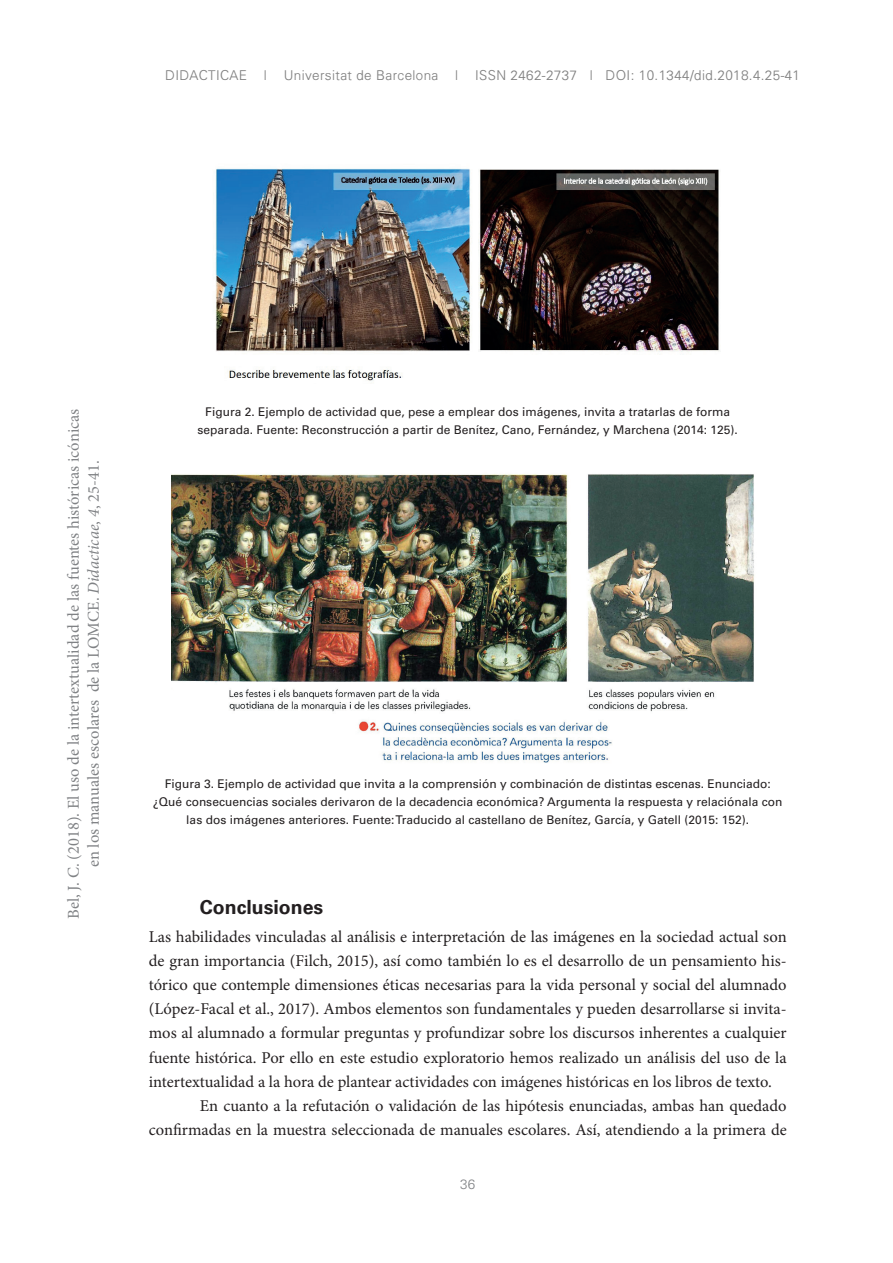
<style>
.page{position:relative;width:893px;height:1263px;background:#fff}
.page>*{position:absolute;margin:0;border:0;box-sizing:border-box;transform-origin:0 0}
.t1{font:700 19.5px "Univers";color:#231f20}
.t2{font:16.5px "Minion Pro";color:#231f20}
.t3{font:16.5px/19.8px "Minion Pro";color:#808285;text-align:center}
.t4{font:300 13.5px "Univers";letter-spacing:.03em;color:#808080}
.t5{font:300 13.5px "Univers";color:#808285}
.t6{font:12px/18px "Univers";color:#231f20;text-align:center}
.s1{font-style:italic}
</style>
<div class="page">
<img style="left:215px;top:168px;width:505px;height:215px">
<img style="left:172px;top:474px;width:583px;height:289px">
<p class="t4" style="left:165px;top:67px;width:83px">DIDACTICAE</p>
<p class="t4" style="left:264px;top:67px;width:4px">|</p>
<p class="t4" style="left:284px;top:67px;width:156px">Universitat de Barcelona</p>
<p class="t4" style="left:455px;top:67px;width:4px">|</p>
<p class="t4" style="left:475px;top:67px;width:326px">ISSN 2462-2737 | DOI: 10.1344/did.2018.4.25-41</p>
<p class="t3" style="left:64px;top:919px;width:512px;rotate:-90deg">Bel, J. C. (2018). El uso de la intertextualidad de las fuentes históricas icónicas en los manuales escolares de la LOMCE. <span class="s1">Didacticae</span>, <span class="s1">4</span>, 25-41.</p>
<p class="t6" style="left:198px;top:403px;width:542px">Figura 2. Ejemplo de actividad que, pese a emplear dos imágenes, invita a tratarlas de forma separada. Fuente: Reconstrucción a partir de Benítez, Cano, Fernández, y Marchena (2014: 125).</p>
<p class="t6" style="left:153px;top:775px;width:631px">Figura 3. Ejemplo de actividad que invita a la comprensión y combinación de distintas escenas. Enunciado: ¿Qué consecuencias sociales derivaron de la decadencia económica? Argumenta la respuesta y relaciónala con las dos imágenes anteriores. Fuente: Traducido al castellano de Benítez, García, y Gatell (2015: 152).</p>
<p class="t1" style="left:200px;top:896px;width:125px">Conclusiones</p>
<p class="t2" style="left:149px;top:926px;width:639px">Las habilidades vinculadas al análisis e interpretación de las imágenes en la sociedad actual son</p>
<p class="t2" style="left:149px;top:950px;width:639px">de gran importancia (Filch, 2015), así como también lo es el desarrollo de un pensamiento his-</p>
<p class="t2" style="left:149px;top:974px;width:639px">tórico que contemple dimensiones éticas necesarias para la vida personal y social del alumnado</p>
<p class="t2" style="left:149px;top:998px;width:639px">(López-Facal et al., 2017). Ambos elementos son fundamentales y pueden desarrollarse si invita-</p>
<p class="t2" style="left:149px;top:1022px;width:639px">mos al alumnado a formular preguntas y profundizar sobre los discursos inherentes a cualquier</p>
<p class="t2" style="left:149px;top:1046px;width:639px">fuente histórica. Por ello en este estudio exploratorio hemos realizado un análisis del uso de la</p>
<p class="t2" style="left:149px;top:1070px;width:625px">intertextualidad a la hora de plantear actividades con imágenes históricas en los libros de texto.</p>
<p class="t2" style="left:200px;top:1094px;width:588px">En cuanto a la refutación o validación de las hipótesis enunciadas, ambas han quedado</p>
<p class="t2" style="left:149px;top:1118px;width:639px">confirmadas en la muestra seleccionada de manuales escolares. Así, atendiendo a la primera de</p>
<p class="t5" style="left:460px;top:1176px;width:17px">36</p>
</div>
